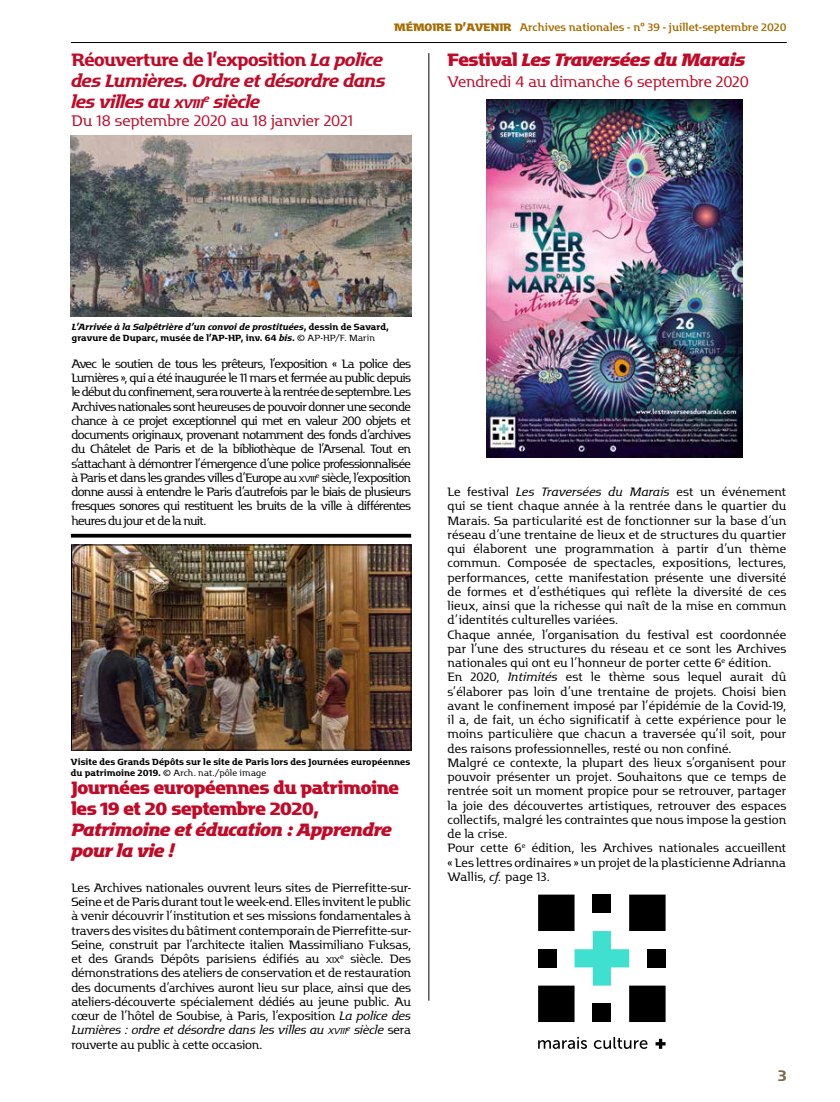
<style>
.page{position:relative;width:840px;height:1102px;background:#fff}
.page>*{position:absolute;margin:0;border:0;box-sizing:border-box;transform-origin:0 0}
.t1{font:italic 500 17.5px/21px "Motter Factum";letter-spacing:-.03em;color:#c10a27}
.t2{font:italic 700 17.5px/21px "Motter Factum";letter-spacing:-.03em;color:#c10a27}
.t3{font:700 17.5px/21px "Motter Factum";letter-spacing:-.025em;color:#c10a27}
.t4{font:15px "Motter Factum";letter-spacing:-.015em;color:#c10a27}
.t5{font:500 15px "Motter Factum";color:#796a48}
.t6{font:11.88px/14.2px "Motter Factum";letter-spacing:-.005em;color:#000;text-align:justify}
.t7{font:10.62px "Motter Factum";color:#a56c01}
.t8{font:500 8.75px/10.5px "Motter Factum";letter-spacing:.01em;color:#000}
.s1{font-style:normal}
.s2{font-size:12.25px}
.s3{font-weight:700}
.s4{font-style:italic}
.s5{font-weight:400}
.s6{font-size:8.38px}
.s7{font-style:italic;font-size:8.38px}
</style>
<div class="page">
<hr style="left:71px;top:42px;width:716px;height:1px;background:#000">
<hr style="left:428px;top:53px;width:1px;height:948px;background:#000">
<img style="left:71px;top:136px;width:340px;height:180px">
<svg style="left:71px;top:534px;width:340px;height:4px"></svg>
<img style="left:73px;top:547px;width:336px;height:201px">
<div style="left:71px;top:545px;width:340px;height:205px;border:1px solid #000"></div>
<img style="left:486px;top:99px;width:256px;height:358px">
<svg style="left:538px;top:1037px;width:49px;height:12px"></svg>
<svg style="left:594px;top:1037px;width:53px;height:12px"></svg>
<svg style="left:538px;top:895px;width:127px;height:127px"></svg>
<svg style="left:655px;top:1039px;width:10px;height:10px"></svg>
<h1 class="t1" style="left:71px;top:49px;width:316px"><span class="s1">Réouverture de l’exposition</span> La police des Lumières. Ordre et désordre dans les villes au <span class="s2">xviii</span><sup>e</sup> siècle</h1>
<p class="t4" style="left:71px;top:112px;width:284px">Du 18 septembre 2020 au 18 janvier 2021</p>
<p class="t7" style="left:394px;top:21px;width:394px"><span class="s3">MÉMOIRE D’AVENIR</span> Archives nationales - n° 39 - juillet-septembre 2020</p>
<h1 class="t2" style="left:447px;top:49px;width:300px"><span class="s1">Festival</span> Les Traversées du Marais</h1>
<p class="t4" style="left:447px;top:73px;width:303px">Vendredi 4 au dimanche 6 septembre 2020</p>
<p class="t8" style="left:72px;top:322px;width:318px"><span class="s4">L’Arrivée à la Salpêtrière d’un convoi de prostituées</span>, dessin de Savard, gravure de Duparc, musée de l’AP-HP, inv. 64 <span class="s4">bis</span>. <span class="s5">© AP-HP/F. Marin</span></p>
<p class="t6" style="left:71px;top:357px;width:341px">Avec le soutien de tous les prêteurs, l’exposition « La police des Lumières », qui a été inaugurée le 11 mars et fermée au public depuis le début du confinement, sera rouverte à la rentrée de septembre. Les Archives nationales sont heureuses de pouvoir donner une seconde chance à ce projet exceptionnel qui met en valeur 200 objets et documents originaux, provenant notamment des fonds d’archives du Châtelet de Paris et de la bibliothèque de l’Arsenal. Tout en s’attachant à démontrer l’émergence d’une police professionnalisée à Paris et dans les grandes villes d’Europe au <span class="s6">XVIII</span><sup>e</sup> siècle, l’exposition donne aussi à entendre le Paris d’autrefois par le biais de plusieurs fresques sonores qui restituent les bruits de la ville à différentes heures du jour et de la nuit.</p>
<p class="t8" style="left:71px;top:757px;width:341px">Visite des Grands Dépôts sur le site de Paris lors des Journées européennes du patrimoine 2019. <span class="s5">© Arch. nat./pôle image</span></p>
<h1 class="t3" style="left:71px;top:777px;width:329px">Journées européennes du patrimoine les 19 et 20 septembre 2020,</h1>
<h1 class="t2" style="left:71px;top:819px;width:322px">Patrimoine et éducation : Apprendre pour la vie !</h1>
<p class="t6" style="left:71px;top:881px;width:341px">Les Archives nationales ouvrent leurs sites de Pierrefitte-sur-Seine et de Paris durant tout le week-end. Elles invitent le public à venir découvrir l’institution et ses missions fondamentales à travers des visites du bâtiment contemporain de Pierrefitte-sur-Seine, construit par l’architecte italien Massimiliano Fuksas, et des Grands Dépôts parisiens édifiés au <span class="s6">XIX</span><sup>e</sup> siècle. Des démonstrations des ateliers de conservation et de restauration des documents d’archives auront lieu sur place, ainsi que des ateliers-découverte spécialement dédiés au jeune public. Au cœur de l’hôtel de Soubise, à Paris, l’exposition <span class="s4">La police des Lumières : ordre et désordre dans les villes au</span> <span class="s7">xviii</span><sup>e</sup> <span class="s4">siècle</span> sera rouverte au public à cette occasion.</p>
<p class="t6" style="left:447px;top:485px;width:340px;text-align:left">Le festival <span class="s4">Les Traversées du Marais</span> est un événement qui se tient chaque année à la rentrée dans le quartier du Marais. Sa particularité est de fonctionner sur la base d’un réseau d’une trentaine de lieux et de structures du quartier qui élaborent une programmation à partir d’un thème commun. Composée de spectacles, expositions, lectures, performances, cette manifestation présente une diversité de formes et d’esthétiques qui reflète la diversité de ces lieux, ainsi que la richesse qui naît de la mise en commun d’identités culturelles variées.<br>Chaque année, l’organisation du festival est coordonnée par l’une des structures du réseau et ce sont les Archives nationales qui ont eu l’honneur de porter cette 6<sup>e</sup> édition.<br>En 2020, <span class="s4">Intimités</span> est le thème sous lequel aurait dû s’élaborer pas loin d’une trentaine de projets. Choisi bien avant le confinement imposé par l’épidémie de la Covid-19, il a, de fait, un écho significatif à cette expérience pour le moins particulière que chacun a traversée qu’il soit, pour des raisons professionnelles, resté ou non confiné.<br>Malgré ce contexte, la plupart des lieux s’organisent pour pouvoir présenter un projet. Souhaitons que ce temps de rentrée soit un moment propice pour se retrouver, partager la joie des découvertes artistiques, retrouver des espaces collectifs, malgré les contraintes que nous impose la gestion de la crise.<br>Pour cette 6<sup>e</sup> édition, les Archives nationales accueillent « Les lettres ordinaires » un projet de la plasticienne Adrianna Wallis, <span class="s4">cf.</span> page 13.</p>
<p class="t5" style="left:778px;top:1067px;width:10px">3</p>
</div>
